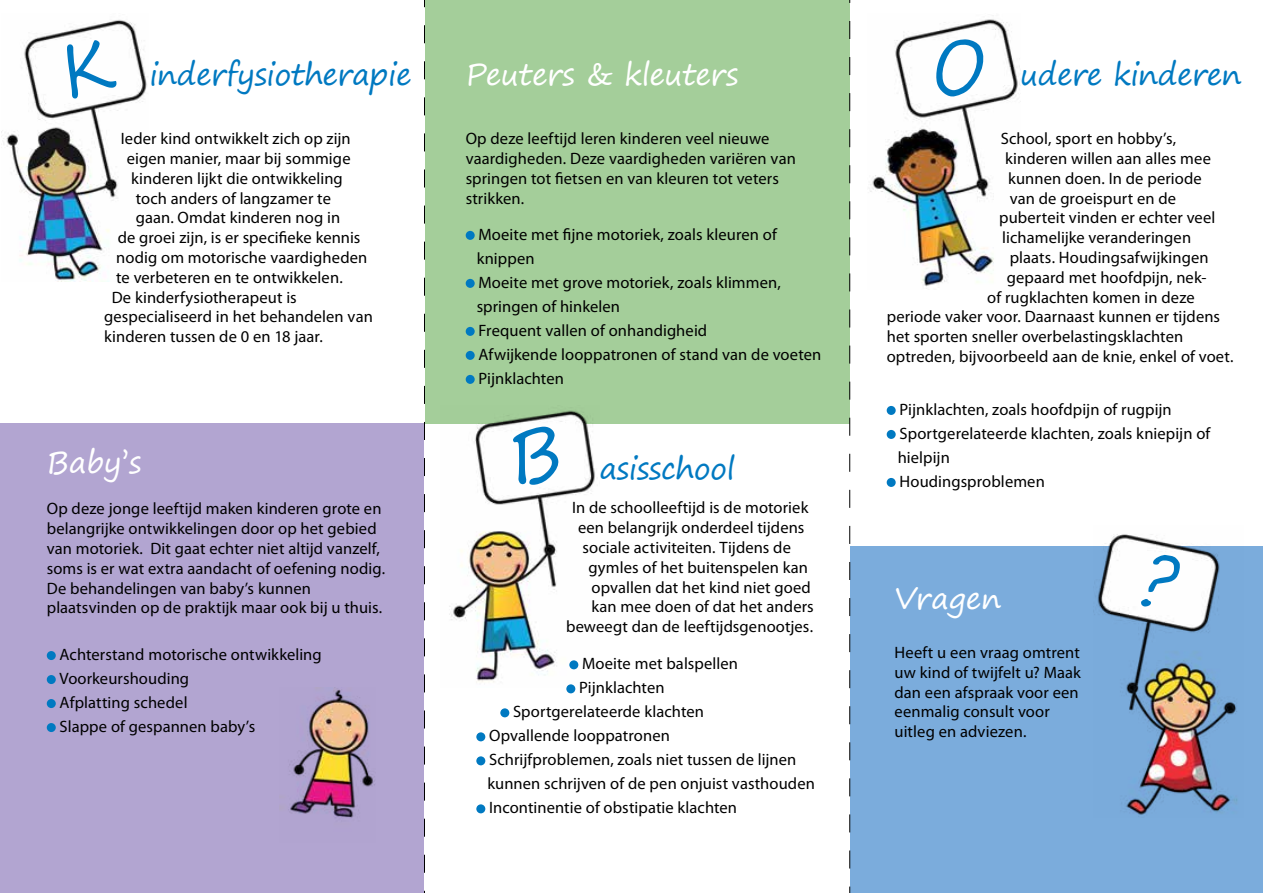
<style>
.page{position:relative;width:1263px;height:893px;background:#fff}
.page>*{position:absolute;margin:0;border:0;box-sizing:border-box;transform-origin:0 0}
.t1{font:30px "Segoe Print";letter-spacing:-.02em;color:#0079c1}
.t2{font:30px "Segoe Print";letter-spacing:-.02em;color:#fff}
.t3{font:16.5px/19.8px "Myriad Pro";letter-spacing:.005em;color:#000}
</style>
<div class="page">
<div style="left:850px;top:546px;width:413px;height:347px;background:#7bacdc"></div>
<div style="left:0;top:423px;width:424px;height:470px;background:#b2a5d1"></div>
<div style="left:425px;top:0;width:425px;height:423px;background:#a4ce9a"></div>
<svg style="left:424px;top:0;width:1px;height:893px"></svg>
<svg style="left:849px;top:0;width:1px;height:893px"></svg>
<img style="left:870px;top:19px;width:150px;height:270px">
<img style="left:1093px;top:596px;width:145px;height:221px">
<img style="left:3px;top:19px;width:144px;height:262px">
<img style="left:440px;top:410px;width:160px;height:276px">
<div style="left:47px;top:651px;width:9px;height:9px;background:#0079c1;border-radius:50%"></div>
<div style="left:47px;top:675px;width:9px;height:9px;background:#0079c1;border-radius:50%"></div>
<div style="left:47px;top:699px;width:9px;height:9px;background:#0079c1;border-radius:50%"></div>
<div style="left:47px;top:723px;width:9px;height:9px;background:#0079c1;border-radius:50%"></div>
<div style="left:466px;top:231px;width:9px;height:9px;background:#0079c1;border-radius:50%"></div>
<div style="left:466px;top:279px;width:9px;height:9px;background:#0079c1;border-radius:50%"></div>
<div style="left:466px;top:327px;width:9px;height:9px;background:#0079c1;border-radius:50%"></div>
<div style="left:466px;top:351px;width:9px;height:9px;background:#0079c1;border-radius:50%"></div>
<div style="left:466px;top:375px;width:9px;height:9px;background:#0079c1;border-radius:50%"></div>
<div style="left:569px;top:660px;width:9px;height:9px;background:#0079c1;border-radius:50%"></div>
<div style="left:566px;top:684px;width:9px;height:9px;background:#0079c1;border-radius:50%"></div>
<div style="left:500px;top:708px;width:9px;height:9px;background:#0079c1;border-radius:50%"></div>
<div style="left:476px;top:732px;width:9px;height:9px;background:#0079c1;border-radius:50%"></div>
<div style="left:476px;top:756px;width:9px;height:9px;background:#0079c1;border-radius:50%"></div>
<div style="left:476px;top:804px;width:9px;height:9px;background:#0079c1;border-radius:50%"></div>
<div style="left:887px;top:406px;width:9px;height:9px;background:#0079c1;border-radius:50%"></div>
<div style="left:887px;top:430px;width:9px;height:9px;background:#0079c1;border-radius:50%"></div>
<div style="left:887px;top:478px;width:9px;height:9px;background:#0079c1;border-radius:50%"></div>
<img style="left:279px;top:687px;width:96px;height:131px">
<svg style="left:60px;top:36px;width:58px;height:63px"></svg>
<svg style="left:928px;top:35px;width:63px;height:64px"></svg>
<svg style="left:475px;top:411px;width:120px;height:93px"></svg>
<svg style="left:1097px;top:534px;width:123px;height:99px"></svg>
<h1 class="t1" style="left:149px;top:48px;width:264px">inderfysiotherapie</h1>
<p class="t3" style="left:121px;top:128px;width:232px">Ieder kind ontwikkelt zich op zijn</p>
<p class="t3" style="left:127px;top:148px;width:225px">eigen manier, maar bij sommige</p>
<p class="t3" style="left:131px;top:168px;width:213px">kinderen lijkt die ontwikkeling</p>
<p class="t3" style="left:136px;top:188px;width:197px">toch anders of langzamer te</p>
<p class="t3" style="left:136px;top:208px;width:206px">gaan. Omdat kinderen nog in</p>
<p class="t3" style="left:118px;top:227px;width:244px">de groei zijn, is er specifieke kennis</p>
<p class="t3" style="left:116px;top:247px;width:253px">nodig om motorische vaardigheden</p>
<p class="t3" style="left:116px;top:267px;width:228px">te verbeteren en te ontwikkelen.</p>
<p class="t3" style="left:112px;top:287px;width:187px">De kinderfysiotherapeut is</p>
<p class="t3" style="left:104px;top:307px;width:270px">gespecialiseerd in het behandelen van</p>
<p class="t3" style="left:104px;top:326px;width:220px">kinderen tussen de 0 en 18 jaar.</p>
<h1 class="t2" style="left:47px;top:436px;width:96px">Baby’s</h1>
<p class="t3" style="left:47px;top:499px;width:340px">Op deze jonge leeftijd maken kinderen grote en belangrijke ontwikkelingen door op het gebied van motoriek. Dit gaat echter niet altijd vanzelf, soms is er wat extra aandacht of oefening nodig.<br>De behandelingen van baby’s kunnen plaatsvinden op de praktijk maar ook bij u thuis.</p>
<p class="t3" style="left:60px;top:642px;width:264px;line-height:24px">Achterstand motorische ontwikkeling<br>Voorkeurshouding<br>Afplatting schedel<br>Slappe of gespannen baby’s</p>
<h1 class="t2" style="left:466px;top:48px;width:274px">Peuters &amp; kleuters</h1>
<p class="t3" style="left:466px;top:128px;width:332px">Op deze leeftijd leren kinderen veel nieuwe vaardigheden. Deze vaardigheden variëren van springen tot fietsen en van kleuren tot veters strikken.</p>
<p class="t3" style="left:477px;top:222px;width:346px;line-height:24px">Moeite met fijne motoriek, zoals kleuren of knippen<br>Moeite met grove motoriek, zoals klimmen, springen of hinkelen<br>Frequent vallen of onhandigheid<br>Afwijkende looppatronen of stand van de voeten<br>Pijnklachten</p>
<h1 class="t1" style="left:600px;top:441px;width:137px">asisschool</h1>
<p class="t3" style="left:572px;top:498px;width:238px;text-align:center">In de schoolleeftijd is de motoriek een belangrijk onderdeel tijdens sociale activiteiten. Tijdens de</p>
<p class="t3" style="left:588px;top:557px;width:221px">gymles of het buitenspelen kan</p>
<p class="t3" style="left:591px;top:577px;width:221px">opvallen dat het kind niet goed</p>
<p class="t3" style="left:591px;top:597px;width:224px">kan mee doen of dat het anders</p>
<p class="t3" style="left:566px;top:617px;width:249px">beweegt dan de leeftijdsgenootjes.</p>
<p class="t3" style="left:582px;top:654px;width:157px">Moeite met balspellen</p>
<p class="t3" style="left:579px;top:678px;width:87px">Pijnklachten</p>
<p class="t3" style="left:513px;top:702px;width:192px">Sportgerelateerde klachten</p>
<p class="t3" style="left:489px;top:726px;width:182px">Opvallende looppatronen</p>
<p class="t3" style="left:489px;top:750px;width:309px">Schrijfproblemen, zoals niet tussen de lijnen</p>
<p class="t3" style="left:487px;top:774px;width:329px">kunnen schrijven of de pen onjuist vasthouden</p>
<p class="t3" style="left:489px;top:798px;width:249px">Incontinentie of obstipatie klachten</p>
<h1 class="t1" style="left:1020px;top:48px;width:223px">udere kinderen</h1>
<p class="t3" style="left:1001px;top:128px;width:177px">School, sport en hobby’s,</p>
<p class="t3" style="left:1005px;top:148px;width:207px">kinderen willen aan alles mee</p>
<p class="t3" style="left:1008px;top:168px;width:195px">kunnen doen. In de periode</p>
<p class="t3" style="left:1010px;top:188px;width:168px">van de groeispurt en de</p>
<p class="t3" style="left:999px;top:208px;width:218px">puberteit vinden er echter veel</p>
<p class="t3" style="left:1002px;top:227px;width:190px">lichamelijke veranderingen</p>
<p class="t3" style="left:1010px;top:247px;width:200px">plaats. Houdingsafwijkingen</p>
<p class="t3" style="left:1007px;top:267px;width:201px">gepaard met hoofdpijn, nek-</p>
<p class="t3" style="left:987px;top:287px;width:209px">of rugklachten komen in deze</p>
<p class="t3" style="left:887px;top:307px;width:335px">periode vaker voor. Daarnaast kunnen er tijdens</p>
<p class="t3" style="left:887px;top:326px;width:298px">het sporten sneller overbelastingsklachten</p>
<p class="t3" style="left:887px;top:346px;width:348px">optreden, bijvoorbeeld aan de knie, enkel of voet.</p>
<p class="t3" style="left:898px;top:397px;width:314px;line-height:24px">Pijnklachten, zoals hoofdpijn of rugpijn<br>Sportgerelateerde klachten, zoals kniepijn of hielpijn<br>Houdingsproblemen</p>
<h1 class="t2" style="left:894px;top:571px;width:108px">Vragen</h1>
<p class="t3" style="left:894px;top:642px;width:188px">Heeft u een vraag omtrent uw kind of twijfelt u? Maak dan een afspraak voor een eenmalig consult voor uitleg en adviezen.</p>
</div>
